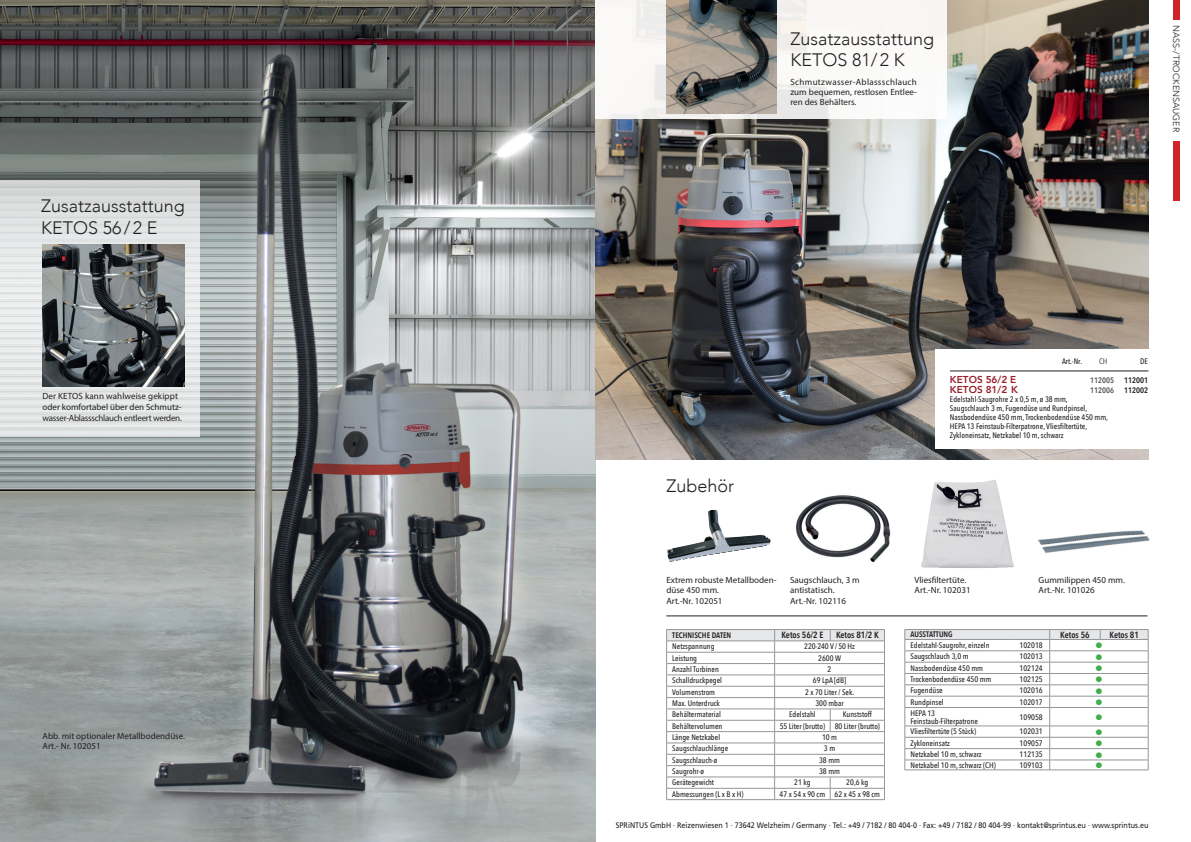
<style>
.page{position:relative;width:1191px;height:842px;background:#fff}
.page>*{position:absolute;margin:0;border:0;box-sizing:border-box;transform-origin:0 0}
.t1{font:300 18px/21.6px "Avenir";color:#231f20}
.t2{font:800 10px "Avenir";color:#981e29}
.t3{font:9px/10.8px "Myriad Pro";color:#231f20}
.t4{font:600 9px "Avenir Next Condensed";color:#231f20}
.t5{font:300 9px "Avenir";color:#231f20}
.t6{font:500 8px/9px "Avenir Next Condensed";color:#231f20}
.t7{font:8px "Frutiger LT Std";color:#231f20;scale:.9 1}
.t8{font:600 8px "Avenir Next Condensed";color:#231f20}
.t9{font:600 8px "Avenir Next Condensed";color:#57585a}
.t10{font:8px "Zapf Dingbats Std";color:#40ae49}
.t11{font:500 8px "Avenir Next Condensed";color:#57585a}
</style>
<div class="page">
<img style="left:0;top:0;width:595px;height:842px">
<img style="left:595px;top:0;width:553px;height:459px">
<div style="left:595px;top:0;width:352px;height:119px;background:linear-gradient(to right,#f2f1f0,#f8f8f6)"></div>
<img style="left:666px;top:0;width:110px;height:113px">
<img style="left:796px;top:495px;width:94px;height:68px">
<img style="left:667px;top:510px;width:104px;height:52px">
<img style="left:1038px;top:530px;width:112px;height:23px">
<img style="left:921px;top:480px;width:93px;height:88px">
<svg style="left:0;top:181px;width:200px;height:256px;background:#dee1e1"></svg>
<hr style="left:666px;top:799px;width:108px;height:1px;background:#939598">
<hr style="left:774px;top:799px;width:56px;height:1px;background:#939598">
<hr style="left:830px;top:799px;width:54px;height:1px;background:#939598">
<svg style="left:666px;top:629px;width:219px;height:170px"></svg>
<hr style="left:666px;top:641px;width:108px;height:1px;background:#939598">
<hr style="left:774px;top:641px;width:56px;height:1px;background:#939598">
<hr style="left:830px;top:641px;width:54px;height:1px;background:#939598">
<svg style="left:904px;top:629px;width:245px;height:141px"></svg>
<hr style="left:1012px;top:760px;width:37px;height:1px;background:#939598">
<hr style="left:1049px;top:760px;width:51px;height:1px;background:#939598">
<hr style="left:1100px;top:760px;width:48px;height:1px;background:#939598">
<hr style="left:904px;top:770px;width:108px;height:1px;background:#939598">
<hr style="left:1012px;top:770px;width:37px;height:1px;background:#939598">
<hr style="left:1049px;top:770px;width:51px;height:1px;background:#939598">
<hr style="left:1100px;top:770px;width:48px;height:1px;background:#939598">
<hr style="left:666px;top:616px;width:481px;height:1px;background:#231f20">
<img style="left:43px;top:244px;width:141px;height:142px">
<div style="left:935px;top:349px;width:256px;height:99px;background:#fff"></div>
<hr style="left:950px;top:371px;width:198px;height:1px;background:#231f20">
<div style="left:1173px;top:0;width:6px;height:20px;background:#d1232a"></div>
<div style="left:1173px;top:141px;width:6px;height:60px;background:#d1232a"></div>
<h1 class="t1" style="left:41px;top:195px;width:145px">Zusatzausstattung<br>KETOS 56/2 E</h1>
<p class="t3" style="left:43px;top:390px;width:141px">Der KETOS kann wahlweise gekippt oder komfortabel über den Schmutz&shy;wasser-Ablassschlauch entleert werden.</p>
<p class="t3" style="left:43px;top:730px;width:144px">Abb. mit optionaler Metallbodendüse.<br>Art.- Nr. 102051</p>
<h1 class="t1" style="left:790px;top:28px;width:145px">Zusatzausstattung<br>KETOS 81/2 K</h1>
<p class="t3" style="left:790px;top:77px;width:128px;line-height:10px;text-align:justify">Schmutzwasser-Ablassschlauch zum bequemen, restlosen Entlee&shy;ren des Behälters.</p>
<p class="t5" style="left:1181px;top:25px;width:109px;rotate:90deg">NASS-/TROCKENSAUGER</p>
<p class="t6" style="left:1062px;top:356px;width:22px">Art.-Nr.</p>
<p class="t11" style="left:1099px;top:356px;width:10px">CH</p>
<p class="t6" style="left:1140px;top:356px;width:9px">DE</p>
<h1 class="t1" style="left:666px;top:475px;width:69px">Zubehör</h1>
<p class="t2" style="left:950px;top:371px;width:68px">KETOS 56/2 E</p>
<p class="t9" style="left:1090px;top:373px;width:25px">112005</p>
<p class="t8" style="left:1124px;top:373px;width:25px">112001</p>
<p class="t2" style="left:950px;top:381px;width:70px">KETOS 81/2 K</p>
<p class="t9" style="left:1090px;top:383px;width:25px">112006</p>
<p class="t8" style="left:1124px;top:383px;width:25px">112002</p>
<p class="t6" style="left:950px;top:394px;width:160px">Edelstahl-Saugrohre 2 x 0,5 m, ø 38 mm, Saugschlauch 3 m, Fugendüse und Rundpinsel, Nassbodendüse 450 mm, Trockenbodendüse 450 mm, HEPA 13 Feinstaub-Filterpatrone, Vliesfiltertüte, Zykloneinsatz, Netzkabel 10 m, schwarz</p>
<p class="t3" style="left:666px;top:574px;width:112px">Extrem robuste Metallboden&shy;düse 450 mm.<br>Art.-Nr. 102051</p>
<p class="t3" style="left:914px;top:574px;width:58px">Vliesfiltertüte.<br>Art.-Nr. 102031</p>
<p class="t3" style="left:1038px;top:574px;width:88px">Gummilippen 450 mm.<br>Art.-Nr. 101026</p>
<p class="t8" style="left:910px;top:628px;width:44px">AUSSTATTUNG</p>
<p class="t4" style="left:1060px;top:627px;width:31px">Ketos 56</p>
<p class="t4" style="left:1109px;top:627px;width:31px">Ketos 81</p>
<p class="t6" style="left:910px;top:641px;width:81px">Edelstahl-Saugrohr, einzeln</p>
<p class="t6" style="left:1019px;top:641px;width:25px">102018</p>
<p class="t10" style="left:1095px;top:642px;width:8px">●</p>
<p class="t6" style="left:910px;top:652px;width:60px">Saugschlauch 3,0 m</p>
<p class="t6" style="left:1019px;top:652px;width:25px">102013</p>
<p class="t10" style="left:1095px;top:653px;width:8px">●</p>
<p class="t6" style="left:910px;top:663px;width:74px">Nassbodendüse 450 mm</p>
<p class="t6" style="left:1019px;top:663px;width:25px">102124</p>
<p class="t10" style="left:1095px;top:664px;width:8px">●</p>
<p class="t6" style="left:910px;top:675px;width:82px">Trockenbodendüse 450 mm</p>
<p class="t6" style="left:1019px;top:675px;width:25px">102125</p>
<p class="t10" style="left:1095px;top:676px;width:8px">●</p>
<p class="t6" style="left:910px;top:686px;width:34px">Fugendüse</p>
<p class="t6" style="left:1019px;top:686px;width:25px">102016</p>
<p class="t10" style="left:1095px;top:687px;width:8px">●</p>
<p class="t6" style="left:910px;top:697px;width:35px">Rundpinsel</p>
<p class="t6" style="left:1019px;top:697px;width:25px">102017</p>
<p class="t10" style="left:1095px;top:698px;width:8px">●</p>
<p class="t6" style="left:910px;top:709px;width:69px;line-height:8px">HEPA 13<br>Feinstaub-Filterpatrone</p>
<p class="t6" style="left:1019px;top:712px;width:25px">109058</p>
<p class="t10" style="left:1095px;top:713px;width:8px">●</p>
<p class="t6" style="left:910px;top:727px;width:67px">Vliesfiltertüte (5 Stück)</p>
<p class="t6" style="left:1019px;top:727px;width:25px">102031</p>
<p class="t10" style="left:1095px;top:728px;width:8px">●</p>
<p class="t6" style="left:910px;top:738px;width:41px">Zykloneinsatz</p>
<p class="t6" style="left:1019px;top:738px;width:25px">109057</p>
<p class="t10" style="left:1095px;top:740px;width:8px">●</p>
<p class="t6" style="left:910px;top:750px;width:73px">Netzkabel 10 m, schwarz</p>
<p class="t6" style="left:1019px;top:750px;width:25px">112135</p>
<p class="t10" style="left:1095px;top:751px;width:8px">●</p>
<p class="t6" style="left:910px;top:760px;width:87px">Netzkabel 10 m, schwarz (CH)</p>
<p class="t6" style="left:1019px;top:760px;width:25px">109103</p>
<p class="t10" style="left:1095px;top:762px;width:8px">●</p>
<p class="t3" style="left:790px;top:574px;width:71px">Saugschlauch, 3 m antistatisch.<br>Art.-Nr. 102116</p>
<p class="t8" style="left:672px;top:628px;width:60px">TECHNISCHE DATEN</p>
<p class="t4" style="left:781px;top:627px;width:43px">Ketos 56/2 E</p>
<p class="t4" style="left:836px;top:627px;width:44px">Ketos 81/2 K</p>
<p class="t6" style="left:672px;top:642px;width:44px">Netzspannung</p>
<p class="t6" style="left:804px;top:642px;width:52px">220-240 V / 50 Hz</p>
<p class="t6" style="left:672px;top:653px;width:26px">Leistung</p>
<p class="t6" style="left:818px;top:653px;width:24px">2600 W</p>
<p class="t6" style="left:672px;top:665px;width:48px">Anzahl Turbinen</p>
<p class="t6" style="left:827px;top:665px;width:5px">2</p>
<p class="t6" style="left:672px;top:676px;width:51px">Schalldruckpegel</p>
<p class="t6" style="left:813px;top:676px;width:35px">69 LpA [dB]</p>
<p class="t6" style="left:672px;top:687px;width:44px">Volumenstrom</p>
<p class="t6" style="left:805px;top:687px;width:51px">2 x 70 Liter / Sek.</p>
<p class="t6" style="left:672px;top:699px;width:49px">Max. Unterdruck</p>
<p class="t6" style="left:815px;top:699px;width:30px">300 mbar</p>
<p class="t6" style="left:672px;top:710px;width:50px">Behältermaterial</p>
<p class="t6" style="left:789px;top:710px;width:28px">Edelstahl</p>
<p class="t6" style="left:842px;top:710px;width:30px">Kunststoff</p>
<p class="t6" style="left:672px;top:721px;width:52px">Behältervolumen</p>
<p class="t6" style="left:779px;top:721px;width:102px">55 Liter (brutto) 80 Liter (brutto)</p>
<p class="t6" style="left:672px;top:733px;width:49px">Länge Netzkabel</p>
<p class="t6" style="left:822px;top:733px;width:17px">10 m</p>
<p class="t6" style="left:672px;top:744px;width:58px">Saugschlauchlänge</p>
<p class="t6" style="left:824px;top:744px;width:13px">3 m</p>
<p class="t6" style="left:672px;top:755px;width:47px">Saugschlauch-ø</p>
<p class="t6" style="left:819px;top:755px;width:22px">38 mm</p>
<p class="t6" style="left:672px;top:767px;width:33px">Saugrohr-ø</p>
<p class="t6" style="left:819px;top:767px;width:22px">38 mm</p>
<p class="t6" style="left:672px;top:778px;width:43px">Gerätegewicht</p>
<p class="t6" style="left:794px;top:778px;width:18px">21 kg</p>
<p class="t6" style="left:846px;top:778px;width:24px">20,6 kg</p>
<p class="t6" style="left:672px;top:789px;width:73px">Abmessungen (L x B x H)</p>
<p class="t6" style="left:779px;top:789px;width:102px">47 x 54 x 90 cm 62 x 45 x 98 cm</p>
<p class="t7" style="left:616px;top:820px;width:593px">SPRiNTUS GmbH · Reizenwiesen 1 · 73642 Welzheim / Germany · Tel.: +49 / 7182 / 80 404-0 · Fax: +49 / 7182 / 80 404-99 · kontakt@sprintus.eu · www.sprintus.eu</p>
</div>
